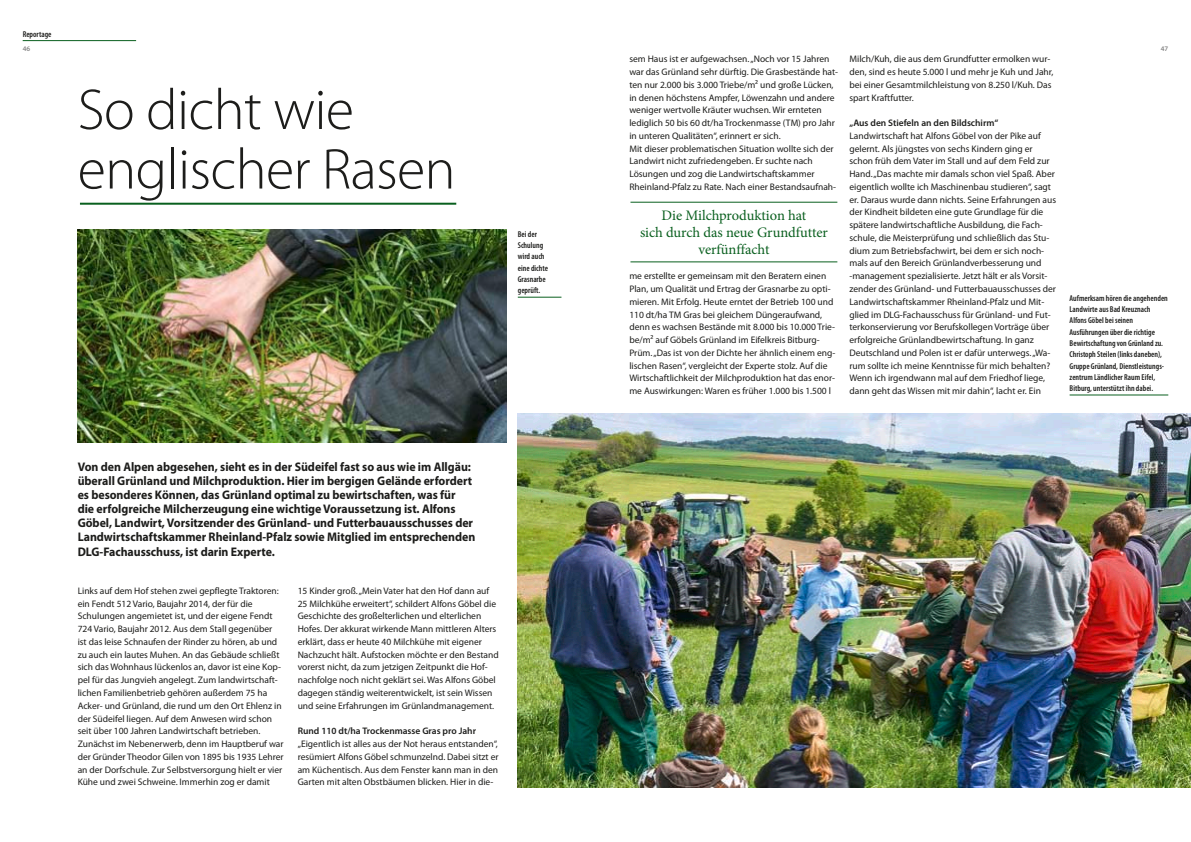
<style>
.page{position:relative;width:1191px;height:842px;background:#fff}
.page>*{position:absolute;margin:0;border:0;box-sizing:border-box;transform-origin:0 0}
._1_F_Head{font:300 58px/59.5px "Myriad Pro";letter-spacing:-.01em;color:#1d1d1b}
._3_F_Fliess_Zitat_14{font:14.5px/17px "Minion Pro";color:#095f1e;text-align:center}
._2_F_Subhead_BOLD_13{font:700 12.5px/14.2px "Myriad Pro";letter-spacing:-.005em;color:#1d1d1b;scale:.95 1}
._3_F_Fliess_Regular{font:9.5px/12.8px "Myriad Pro";color:#1d1d1b}
._3_Fliess_SemiBold_9{font:600 9.5px "Myriad Pro";color:#1d1d1b}
._4_Info_HEAD_9_3_75{font:600 condensed 8.5px/11.3px "Myriad Pro";color:#1d1d1b}
.t1{font:600 7px "Myriad Pro";color:#868686}
</style>
<div class="page">
<img style="left:518px;top:413px;width:673px;height:375px">
<img style="left:78px;top:230px;width:428px;height:212px">
<hr style="left:80px;top:203px;width:376px;height:2px;background:#095f1e">
<hr style="left:630px;top:202px;width:207px;height:1px;background:#095f1e">
<hr style="left:630px;top:261px;width:207px;height:1px;background:#095f1e">
<hr style="left:518px;top:297px;width:43px;height:1px;background:#095f1e">
<hr style="left:1069px;top:394px;width:99px;height:1px;background:#095f1e">
<hr style="left:23px;top:40px;width:113px;height:1px;background:#095f1e">
<p class="_4_Info_HEAD_9_3_75" style="left:23px;top:29px;width:30px">Reportage</p>
<p class="t1" style="left:23px;top:45px;width:9px">46</p>
<p class="t1" style="left:1160px;top:45px;width:9px">47</p>
<p class="_1_F_Head" style="left:78px;top:81px;width:379px">So dicht wie englischer Rasen</p>
<p class="_4_Info_HEAD_9_3_75" style="left:518px;top:228px;width:32px">Bei der<br>Schulung wird auch eine dichte<br>Grasnarbe geprüft.</p>
<p class="_2_F_Subhead_BOLD_13" style="left:78px;top:459px;width:420px">Von den Alpen abgesehen, sieht es in der Südeifel fast so aus wie im Allgäu: überall Grünland und Milchproduktion. Hier im bergigen Gelände erfordert es besonderes Können, das Grünland optimal zu bewirtschaften, was für<br>die erfolgreiche Milcherzeugung eine wichtige Voraussetzung ist. Alfons Göbel, Landwirt, Vorsitzender des Grünland- und Futterbauausschusses der Landwirtschaftskammer Rheinland-Pfalz sowie Mitglied im entsprechenden DLG-Fachausschuss, ist darin Experte.</p>
<p class="_3_F_Fliess_Regular" style="left:78px;top:584px;width:207px">Links auf dem Hof stehen zwei gepflegte Traktoren: ein Fendt 512 Vario, Baujahr 2014, der für die Schulungen angemietet ist, und der eigene Fendt 724 Vario, Baujahr 2012. Aus dem Stall gegenüber ist das leise Schnaufen der Rinder zu hören, ab und zu auch ein lautes Muhen. An das Gebäude schließt sich das Wohnhaus lückenlos an, davor ist eine Kop&shy;pel für das Jungvieh angelegt. Zum landwirtschaft&shy;lichen Familienbetrieb gehören außerdem 75 ha Acker- und Grünland, die rund um den Ort Ehlenz in der Südeifel liegen. Auf dem Anwesen wird schon seit über 100 Jahren Landwirtschaft betrieben.<br>Zunächst im Nebenerwerb, denn im Hauptberuf war der Gründer Theodor Gilen von 1895 bis 1935 Lehrer an der Dorfschule. Zur Selbstversorgung hielt er vier Kühe und zwei Schweine. Immerhin zog er damit</p>
<p class="_3_F_Fliess_Regular" style="left:298px;top:584px;width:202px">15 Kinder groß. „Mein Vater hat den Hof dann auf 25 Milchkühe erweitert“, schildert Alfons Göbel die Geschichte des großelterlichen und elterlichen Hofes. Der akkurat wirkende Mann mittleren Alters erklärt, dass er heute 40 Milchkühe mit eigener Nachzucht hält. Aufstocken möchte er den Bestand vorerst nicht, da zum jetzigen Zeitpunkt die Hof&shy;nachfolge noch nicht geklärt sei. Was Alfons Göbel dagegen ständig weiterentwickelt, ist sein Wissen und seine Erfahrungen im Grünlandmanagement.</p>
<p class="_3_Fliess_SemiBold_9" style="left:298px;top:726px;width:180px">Rund 110 dt/ha Trockenmasse Gras pro Jahr</p>
<p class="_3_F_Fliess_Regular" style="left:298px;top:738px;width:202px;text-align:justify">„Eigentlich ist alles aus der Not heraus entstanden“, resümiert Alfons Göbel schmunzelnd. Dabei sitzt er am Küchentisch. Aus dem Fenster kann man in den Garten mit alten Obstbäumen blicken. Hier in die-</p>
<p class="_3_F_Fliess_Regular" style="left:629px;top:53px;width:210px">sem Haus ist er aufgewachsen. „Noch vor 15 Jahren war das Grünland sehr dürftig. Die Grasbestände hat&shy;ten nur 2.000 bis 3.000 Triebe/m² und große Lücken, in denen höchstens Ampfer, Löwenzahn und andere weniger wertvolle Kräuter wuchsen. Wir ernteten lediglich 50 bis 60 dt/ha Trockenmasse (TM) pro Jahr in unteren Qualitäten“, erinnert er sich.</p>
<p class="_3_F_Fliess_Regular" style="left:629px;top:142px;width:208px">Mit dieser problematischen Situation wollte sich der Landwirt nicht zufriedengeben. Er suchte nach Lösungen und zog die Landwirtschaftskammer Rheinland-Pfalz zu Rate. Nach einer Bestandsaufnah-</p>
<p class="_3_F_Fliess_Zitat_14" style="left:640px;top:207px;width:189px">Die Milchproduktion hat<br>sich durch das neue Grundfutter verfünffacht</p>
<p class="_3_F_Fliess_Regular" style="left:629px;top:270px;width:207px">me erstellte er gemeinsam mit den Beratern einen Plan, um Qualität und Ertrag der Grasnarbe zu opti&shy;mieren. Mit Erfolg. Heute erntet der Betrieb 100 und 110 dt/ha TM Gras bei gleichem Düngeraufwand, denn es wachsen Bestände mit 8.000 bis 10.000 Trie&shy;be/m² auf Göbels Grünland im Eifelkreis Bitburg-Prüm. „Das ist von der Dichte her ähnlich einem eng&shy;lischen Rasen“, vergleicht der Experte stolz. Auf die Wirtschaftlichkeit der Milchproduktion hat das enor&shy;me Auswirkungen: Waren es früher 1.000 bis 1.500 l</p>
<p class="_3_F_Fliess_Regular" style="left:849px;top:53px;width:205px">Milch/Kuh, die aus dem Grundfutter ermolken wur&shy;den, sind es heute 5.000 l und mehr je Kuh und Jahr, bei einer Gesamtmilchleistung von 8.250 l/Kuh. Das spart Kraftfutter.</p>
<p class="_3_Fliess_SemiBold_9" style="left:849px;top:118px;width:150px">„Aus den Stiefeln an den Bildschirm“</p>
<p class="_3_F_Fliess_Regular" style="left:849px;top:130px;width:208px">Landwirtschaft hat Alfons Göbel von der Pike auf gelernt. Als jüngstes von sechs Kindern ging er schon früh dem Vater im Stall und auf dem Feld zur Hand. „Das machte mir damals schon viel Spaß. Aber eigentlich wollte ich Maschinenbau studieren“, sagt er. Daraus wurde dann nichts. Seine Erfahrungen aus der Kindheit bildeten eine gute Grundlage für die spätere landwirtschaftliche Ausbildung, die Fach&shy;schule, die Meisterprüfung und schließlich das Stu&shy;dium zum Betriebsfachwirt, bei dem er sich noch-- mals auf den Bereich Grünlandverbesserung und -management spezialisierte. Jetzt hält er als Vorsit&shy;zender des Grünland- und Futterbauausschusses der Landwirtschaftskammer Rheinland-Pfalz und Mit&shy;glied im DLG-Fachausschuss für Grünland- und Fut&shy;terkonservierung vor Berufskollegen Vorträge über erfolgreiche Grünlandbewirtschaftung. In ganz Deutschland und Polen ist er dafür unterwegs. „Wa&shy;rum sollte ich meine Kenntnisse für mich behalten?<br>Wenn ich irgendwann mal auf dem Friedhof liege, dann geht das Wissen mit mir dahin“, lacht er. Ein</p>
<p class="_4_Info_HEAD_9_3_75" style="left:1069px;top:292px;width:100px">Aufmerksam hören die angehenden<br>Landwirte aus Bad Kreuznach<br>Alfons Göbel bei seinen<br>Ausführungen über die richtige<br>Bewirtschaftung von Grünland zu.<br>Christoph Steilen (links daneben),<br>Gruppe Grünland, Dienstleistungs&shy;zentrum Ländlicher Raum Eifel,<br>Bitburg, unterstützt ihn dabei.</p>
</div>
